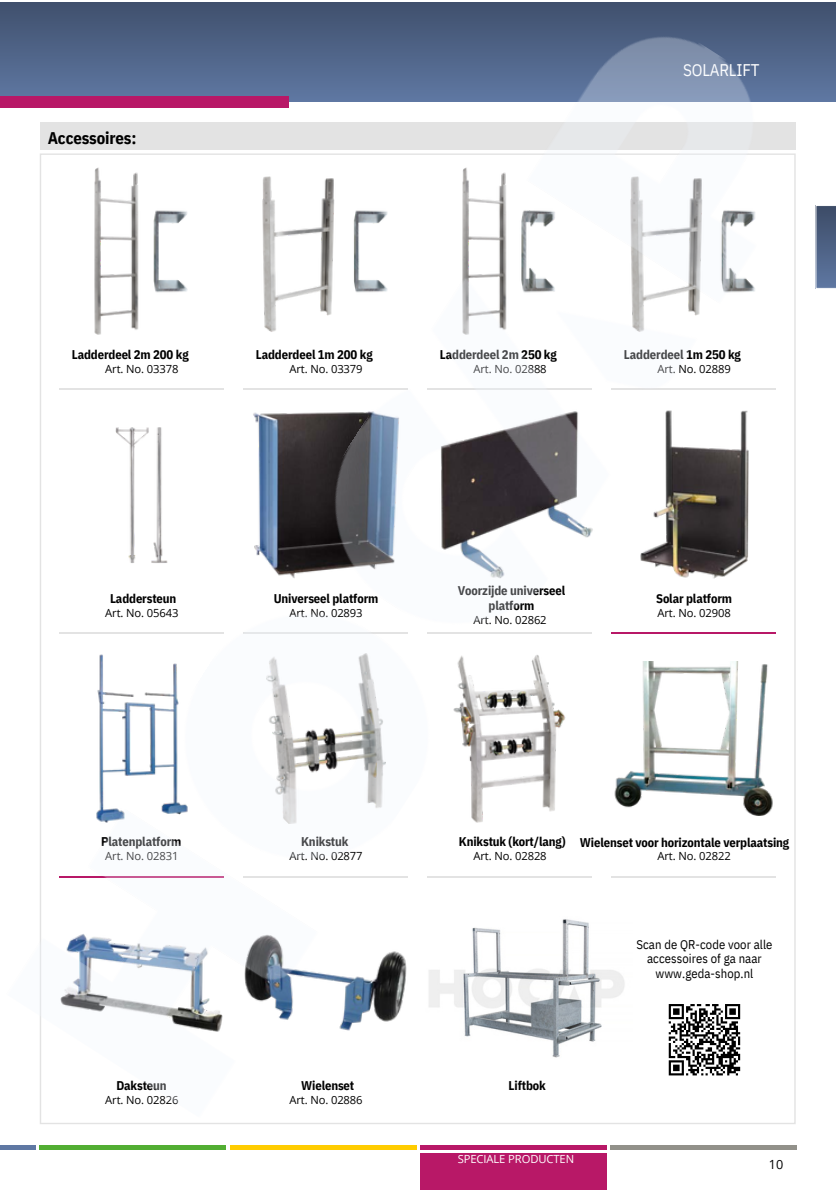
<style>
.page{position:relative;width:836px;height:1196px;background:#fff}
.page>*{position:absolute;margin:0;border:0;box-sizing:border-box;transform-origin:0 0}
.t1{font:700 16.8px "IBM Plex Sans Cond";letter-spacing:-.01em;color:#000}
.t2{font:16.8px "IBM Plex Sans Cond";letter-spacing:-.01em;color:#fff}
.t3{font:700 12.6px/14.8px "IBM Plex Sans Cond";letter-spacing:-.01em;color:#000;text-align:center}
.t4{font:12.6px/14.8px "IBM Plex Sans Cond";letter-spacing:.005em;color:#000;text-align:center}
.t5{font:12.6px "Open Sans";color:#000}
.t6{font:11.2px "Open Sans";letter-spacing:-.01em;color:#000}
.t7{font:11.2px "Open Sans";letter-spacing:-.01em;color:#fff}
</style>
<div class="page">
<hr style="left:0;top:1145px;width:36px;height:4px;background:#5f78a3">
<hr style="left:40px;top:1145px;width:186px;height:4px;background:#52ae32">
<hr style="left:230px;top:1145px;width:186px;height:4px;background:#fc0">
<hr style="left:610px;top:1145px;width:186px;height:4px;background:#92918a">
<hr style="left:420px;top:1145px;width:186px;height:4px;background:#b81867">
<div style="left:420px;top:1153px;width:186px;height:36px;background:#b81867"></div>
<svg style="left:835px;top:206px;width:1px;height:83px"></svg>
<img style="left:0;top:2px;width:835px;height:1117px">
<h1 class="t1" style="left:48px;top:127px;width:90px">Accessoires:</h1>
<h1 class="t2" style="left:683px;top:58px;width:78px">SOLARLIFT</h1>
<p class="t3" style="left:72px;top:347px;width:118px">Ladderdeel 2m 200 kg</p>
<p class="t6" style="left:105px;top:361px;width:75px">Art. No. 03378</p>
<p class="t3" style="left:256px;top:347px;width:118px">Ladderdeel 1m 200 kg</p>
<p class="t6" style="left:289px;top:361px;width:75px">Art. No. 03379</p>
<p class="t3" style="left:440px;top:347px;width:118px">Ladderdeel 2m 250 kg</p>
<p class="t6" style="left:473px;top:361px;width:75px">Art. No. 02888</p>
<p class="t3" style="left:624px;top:347px;width:118px">Ladderdeel 1m 250 kg</p>
<p class="t6" style="left:657px;top:361px;width:75px">Art. No. 02889</p>
<p class="t3" style="left:110px;top:590px;width:68px">Laddersteun</p>
<p class="t6" style="left:105px;top:604px;width:75px">Art. No. 05643</p>
<p class="t3" style="left:274px;top:590px;width:106px">Universeel platform</p>
<p class="t6" style="left:289px;top:604px;width:75px">Art. No. 02893</p>
<p class="t3" style="left:457px;top:583px;width:109px">Voorzijde universeel platform</p>
<p class="t3" style="left:656px;top:590px;width:77px">Solar platform</p>
<p class="t6" style="left:657px;top:604px;width:75px">Art. No. 02908</p>
<p class="t6" style="left:473px;top:612px;width:75px">Art. No. 02862</p>
<p class="t3" style="left:101px;top:834px;width:82px">Platenplatform</p>
<p class="t3" style="left:301px;top:834px;width:49px">Knikstuk</p>
<p class="t3" style="left:459px;top:834px;width:108px">Knikstuk (kort/lang)</p>
<p class="t3" style="left:580px;top:834px;width:211px">Wielenset voor horizontale verplaatsing</p>
<p class="t6" style="left:105px;top:848px;width:75px">Art. No. 02831</p>
<p class="t6" style="left:289px;top:848px;width:75px">Art. No. 02877</p>
<p class="t6" style="left:473px;top:848px;width:75px">Art. No. 02828</p>
<p class="t6" style="left:657px;top:848px;width:75px">Art. No. 02822</p>
<p class="t4" style="left:636px;top:936px;width:138px">Scan de QR-code voor alle accessoires of ga naar www.geda-shop.nl</p>
<p class="t3" style="left:116px;top:1078px;width:52px">Daksteun</p>
<p class="t3" style="left:301px;top:1078px;width:55px">Wielenset</p>
<p class="t3" style="left:508px;top:1078px;width:39px">Liftbok</p>
<p class="t3" style="left:484px;top:1078px;width:53px">Opberbox</p>
<p class="t6" style="left:105px;top:1092px;width:75px">Art. No. 02826</p>
<p class="t6" style="left:289px;top:1092px;width:75px">Art. No. 02886</p>
<p class="t7" style="left:458px;top:1151px;width:118px">SPECIALE PRODUCTEN</p>
<p class="t5" style="left:769px;top:1155px;width:16px">10</p>
</div>
